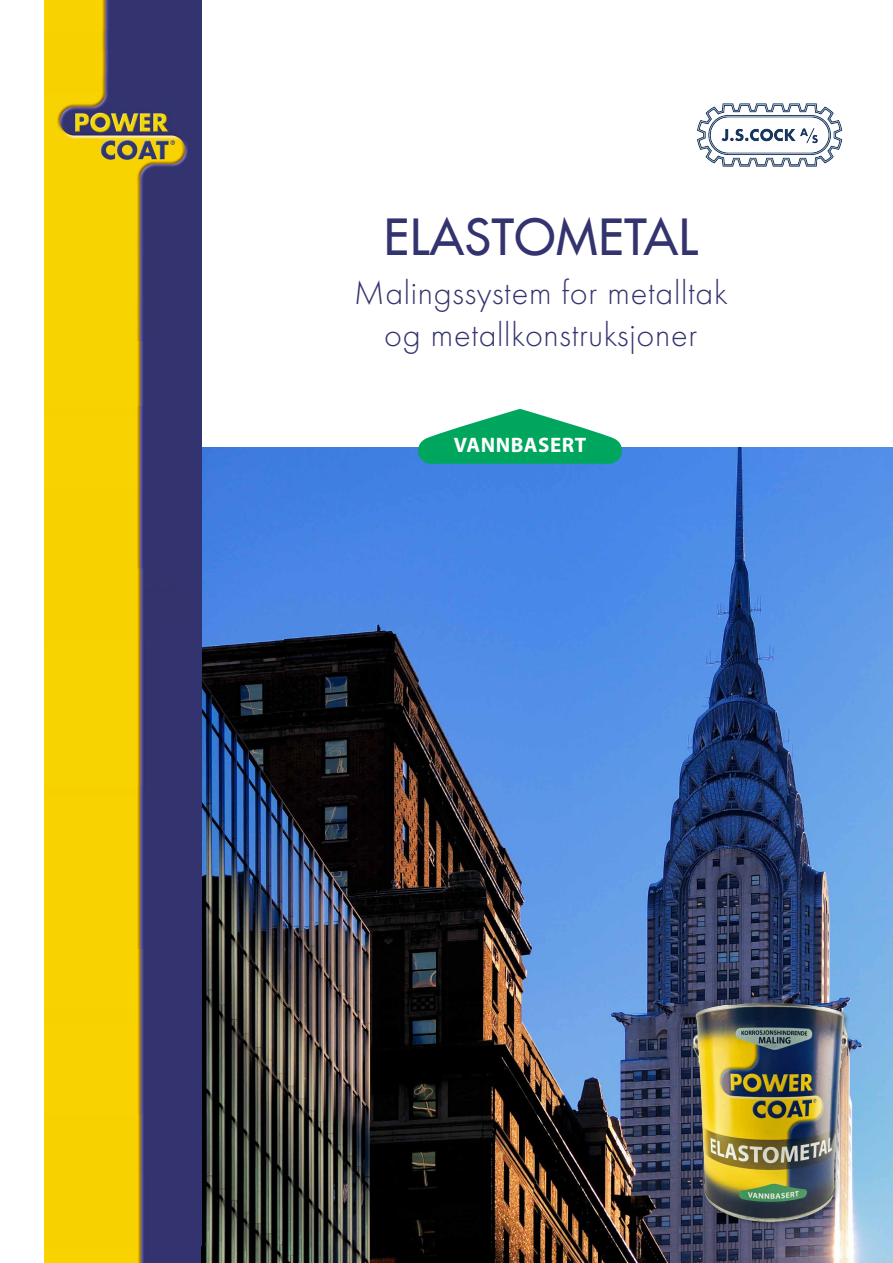
<style>
.page{position:relative;width:893px;height:1263px;background:#fff}
.page>*{position:absolute;margin:0;border:0;box-sizing:border-box;transform-origin:0 0}
.t1{font:48.75px "Futura LT";letter-spacing:.015em;color:#33336f}
.t2{font:300 34.5px/42px "Futura PT";letter-spacing:.02em;color:#33336f;text-align:center}
.t3{font:700 21px "Myriad Pro";letter-spacing:.025em;color:#fff}
</style>
<div class="page">
<img style="left:201px;top:447px;width:692px;height:816px">
<img style="left:44px;top:93px;width:157px;height:314px">
<img style="left:44px;top:50px;width:157px;height:43px">
<img style="left:44px;top:0;width:157px;height:50px">
<img style="left:45px;top:641px;width:156px;height:146px">
<img style="left:44px;top:407px;width:157px;height:234px">
<img style="left:45px;top:1021px;width:156px;height:95px">
<img style="left:45px;top:1116px;width:156px;height:147px">
<img style="left:45px;top:787px;width:156px;height:234px">
<img style="left:697px;top:103px;width:146px;height:64px">
<svg style="left:418px;top:409px;width:204px;height:55px"></svg>
<img style="left:650px;top:955px;width:232px;height:308px">
<h1 class="t1" style="left:384px;top:205px;width:315px">ELASTOMETAL</h1>
<p class="t2" style="left:354px;top:272px;width:375px">Malingssystem for metalltak og metallkonstruksjoner</p>
<p class="t3" style="left:454px;top:431px;width:134px">VANNBASERT</p>
</div>
